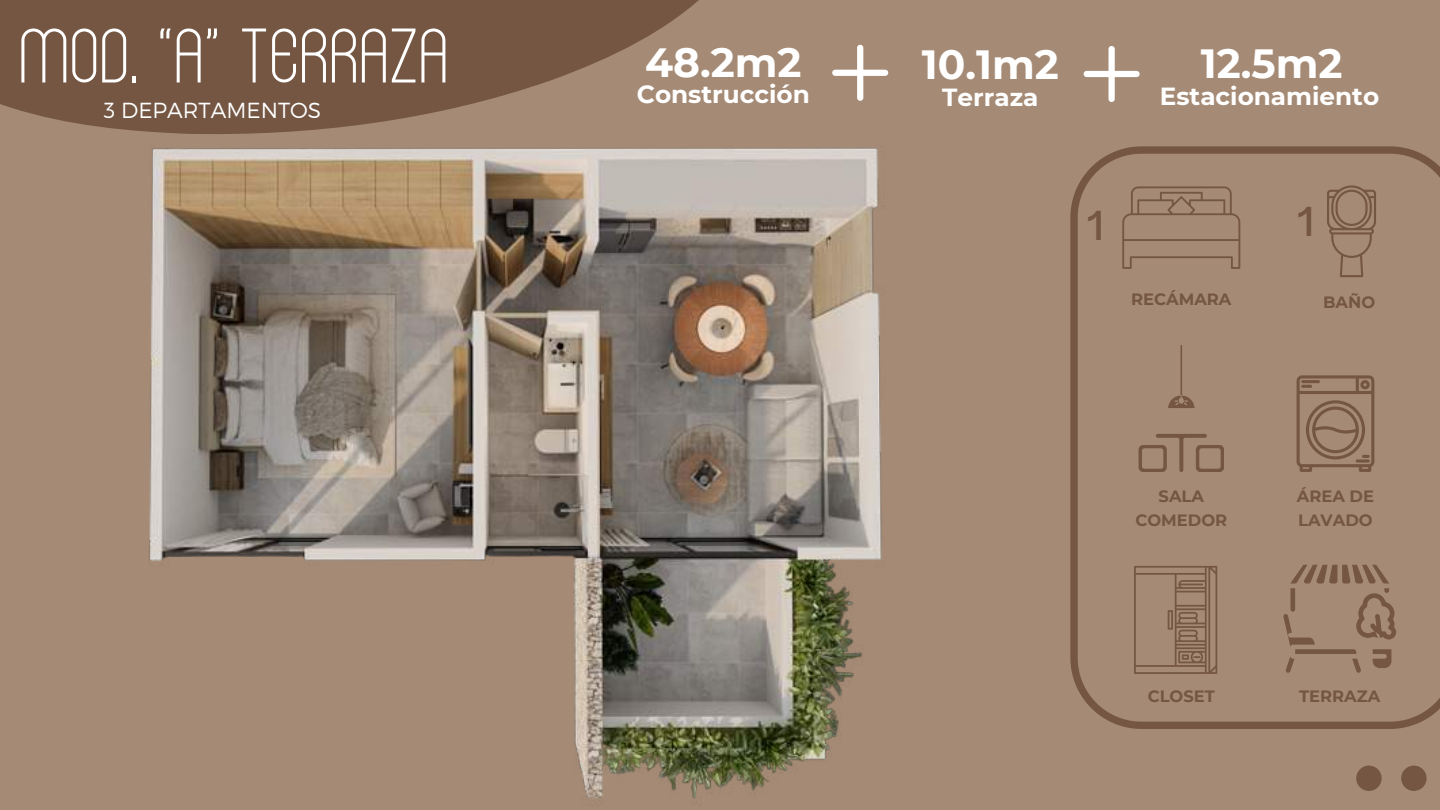
<style>
.page{position:relative;width:1440px;height:810px;background:#a58b76}
.page>*{position:absolute;margin:0;border:0;box-sizing:border-box;transform-origin:0 0}
.t1{font:60px "Adelina";color:#fff}
.t2{font:700 40.7px "Montserrat";color:#fff}
.t3{font:500 38.3px "Open Sauce One";color:#745643}
.t4{font:500 38.2px "Open Sauce One";color:#745643}
.t5{font:700 24.7px "Montserrat";color:#fff}
.t6{font:300 21.8px "Montserrat";color:#fff}
.t7{font:700 16.4px/23.2px "Montserrat";color:#745643;text-align:center}
</style>
<div class="page">
<svg style="left:0;top:0;width:699px;height:128px;fill:#745643"></svg>
<svg style="left:1070px;top:146px;width:370px;height:583px"></svg>
<svg style="left:1122px;top:186px;width:118px;height:83px"></svg>
<svg style="left:1327px;top:185px;width:49px;height:92px"></svg>
<svg style="left:1297px;top:375px;width:77px;height:97px"></svg>
<svg style="left:1139px;top:345px;width:85px;height:127px"></svg>
<svg style="left:1134px;top:566px;width:83px;height:108px"></svg>
<div style="left:1356px;top:766px;width:26px;height:25px;background:#745643;border-radius:50%"></div>
<div style="left:1401px;top:766px;width:26px;height:25px;background:#745643;border-radius:50%"></div>
<svg style="left:1283px;top:565px;width:113px;height:108px"></svg>
<svg style="left:832px;top:45px;width:56px;height:56px"></svg>
<svg style="left:1084px;top:46px;width:56px;height:56px"></svg>
<img style="left:105px;top:112px;width:777px;height:693px">
<h1 class="t1" style="left:18px;top:27px;width:431px">MOD. “A” TERRAZA</h1>
<h3 class="t6" style="left:104px;top:96px;width:219px">3 DEPARTAMENTOS</h3>
<h2 class="t2" style="left:645px;top:37px;width:158px">48.2m2</h2>
<h3 class="t5" style="left:637px;top:79px;width:174px">Construcción</h3>
<h2 class="t2" style="left:922px;top:40px;width:139px">10.1m2</h2>
<h3 class="t5" style="left:942px;top:82px;width:98px">Terraza</h3>
<h2 class="t2" style="left:1201px;top:38px;width:143px">12.5m2</h2>
<h3 class="t5" style="left:1160px;top:81px;width:221px">Estacionamiento</h3>
<h3 class="t3" style="left:1087px;top:202px;width:18px">1</h3>
<h3 class="t4" style="left:1297px;top:198px;width:18px">1</h3>
<p class="t7" style="left:1131px;top:287px;width:102px">RECÁMARA</p>
<p class="t7" style="left:1323px;top:290px;width:54px">BAÑO</p>
<p class="t7" style="left:1135px;top:485px;width:93px">SALA<br>COMEDOR</p>
<p class="t7" style="left:1297px;top:485px;width:79px;text-align:left">ÁREA DE<br>LAVADO</p>
<p class="t7" style="left:1148px;top:685px;width:69px">CLOSET</p>
<p class="t7" style="left:1299px;top:685px;width:83px">TERRAZA</p>
</div>
